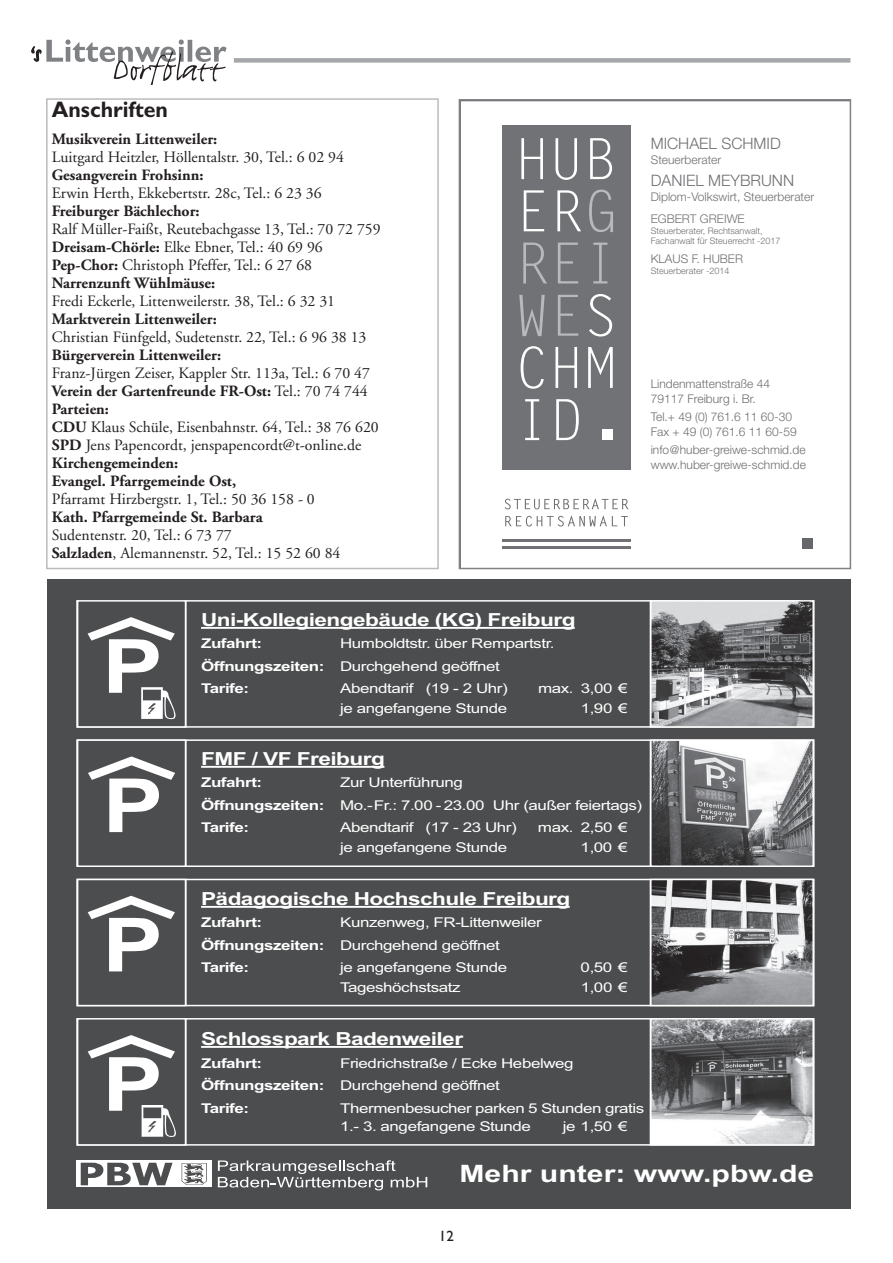
<style>
.page{position:relative;width:893px;height:1263px;background:#fff}
.page>*{position:absolute;margin:0;border:0;box-sizing:border-box;transform-origin:0 0}
.t1{font:700 24px "Arial";color:#fff;scale:1.26 1}
.t2{font:700 22.5px "Gill Sans";color:#231f20;scale:.95 1}
.t3{font:700 18px "Arial";letter-spacing:-.025em;color:#fff;scale:1.26 1}
.t4{font:15.75px/18px "Adobe Garamond LT";color:#231f20}
.t5{font:700 15.75px "Adobe Garamond LT";color:#231f20}
.t6{font:300 15.75px "Helvetica Neue";color:#6f7073}
.t7{font:15px "Gill Sans";color:#231f20}
.t8{font:13.5px/22.5px "Arial";letter-spacing:-.025em;color:#fff;scale:1.26 1}
.t9{font:700 13.5px "Arial";letter-spacing:-.025em;color:#fff;scale:1.26 1}
.t10{font:300 12px/14.4px "Helvetica Neue";color:#6d6e71}
.t11{font:300 12px/22.2px "Helvetica Neue";color:#6f7073}
.t12{font:300 9px/10.5px "Helvetica Neue";color:#6f7073}
.s1{font-weight:700}
</style>
<div class="page">
<svg style="left:31px;top:40px;width:196px;height:45px"></svg>
<div style="left:234px;top:58px;width:616px;height:5px;background:#a6a7ab"></div>
<div style="left:46px;top:98px;width:393px;height:471px;border:2px solid #babbbe"></div>
<div style="left:47px;top:579px;width:803px;height:629px;background:#4c4d4e"></div>
<svg style="left:218px;top:1160px;width:209px;height:30px"></svg>
<div style="left:77px;top:1160px;width:135px;height:27px;background:#fff"></div>
<svg style="left:81px;top:1162px;width:92px;height:23px"></svg>
<svg style="left:182px;top:1163px;width:25px;height:22px"></svg>
<svg style="left:76px;top:600px;width:739px;height:267px"></svg>
<img style="left:653px;top:742px;width:158px;height:122px">
<div style="left:650px;top:739px;width:164px;height:128px;border:2px solid #fff"></div>
<div style="left:77px;top:740px;width:109px;height:126px;background:#4c4d4e"></div>
<div style="left:77px;top:739px;width:110px;height:128px;border:2px solid #fff"></div>
<svg style="left:88px;top:756px;width:87px;height:76px"></svg>
<div style="left:77px;top:879px;width:737px;height:127px;border:2px solid #fff"></div>
<img style="left:653px;top:882px;width:158px;height:121px">
<div style="left:650px;top:879px;width:164px;height:127px;border:2px solid #fff"></div>
<div style="left:77px;top:879px;width:110px;height:127px;border:2px solid #fff"></div>
<svg style="left:88px;top:896px;width:87px;height:75px"></svg>
<div style="left:77px;top:1018px;width:737px;height:128px;border:2px solid #fff"></div>
<div style="left:77px;top:1018px;width:110px;height:128px;border:2px solid #fff"></div>
<img style="left:653px;top:1021px;width:158px;height:122px">
<div style="left:650px;top:1018px;width:164px;height:128px;border:2px solid #fff"></div>
<svg style="left:88px;top:1035px;width:88px;height:102px"></svg>
<hr style="left:201px;top:627px;width:374px;height:2px;background:#fff">
<hr style="left:201px;top:766px;width:183px;height:2px;background:#fff">
<hr style="left:201px;top:906px;width:369px;height:2px;background:#fff">
<hr style="left:201px;top:1046px;width:262px;height:2px;background:#fff">
<svg style="left:88px;top:617px;width:88px;height:103px"></svg>
<div style="left:502px;top:125px;width:128px;height:345px;background:#717275"></div>
<svg style="left:505px;top:498px;width:123px;height:11px"></svg>
<svg style="left:505px;top:515px;width:123px;height:11px"></svg>
<svg style="left:521px;top:138px;width:22px;height:41px"></svg>
<svg style="left:555px;top:138px;width:22px;height:42px"></svg>
<svg style="left:590px;top:138px;width:22px;height:41px"></svg>
<svg style="left:524px;top:190px;width:20px;height:41px"></svg>
<svg style="left:557px;top:190px;width:24px;height:41px"></svg>
<svg style="left:589px;top:190px;width:24px;height:42px"></svg>
<svg style="left:523px;top:243px;width:24px;height:40px"></svg>
<svg style="left:558px;top:243px;width:20px;height:40px"></svg>
<svg style="left:593px;top:243px;width:14px;height:40px"></svg>
<svg style="left:519px;top:295px;width:26px;height:41px"></svg>
<svg style="left:558px;top:295px;width:20px;height:41px"></svg>
<svg style="left:589px;top:294px;width:23px;height:42px"></svg>
<svg style="left:521px;top:346px;width:23px;height:43px"></svg>
<svg style="left:555px;top:347px;width:22px;height:41px"></svg>
<svg style="left:588px;top:347px;width:25px;height:41px"></svg>
<svg style="left:525px;top:399px;width:14px;height:41px"></svg>
<svg style="left:556px;top:399px;width:23px;height:41px"></svg>
<div style="left:602px;top:429px;width:11px;height:11px;background:#fff"></div>
<hr style="left:502px;top:539px;width:128px;height:3px;background:#717275">
<hr style="left:502px;top:546px;width:128px;height:3px;background:#717275">
<div style="left:802px;top:538px;width:10px;height:10px;background:#66676a"></div>
<div style="left:459px;top:99px;width:392px;height:470px;border:2px solid #7f8184"></div>
<h2 class="t2" style="left:52px;top:96px;width:124px">Anschriften</h2>
<p class="t5" style="left:52px;top:130px;width:167px">Musikverein Littenweiler:</p>
<p class="t4" style="left:52px;top:148px;width:294px">Luitgard Heitzler, Höllentalstr. 30, Tel.: 6 02 94</p>
<p class="t5" style="left:52px;top:166px;width:153px">Gesangverein Frohsinn:</p>
<p class="t4" style="left:52px;top:184px;width:271px">Erwin Herth, Ekkebertstr. 28c, Tel.: 6 23 36</p>
<p class="t5" style="left:52px;top:202px;width:149px">Freiburger Bächlechor:</p>
<p class="t4" style="left:52px;top:220px;width:330px">Ralf Müller-Faißt, Reutebachgasse 13, Tel.: 70 72 759<br><span class="s1">Dreisam-Chörle:</span> Elke Ebner, Tel.: 40 69 96<br><span class="s1">Pep-Chor:</span> Christoph Pfeffer, Tel.: 6 27 68<br><span class="s1">Narrenzunft Wühlmäuse:</span></p>
<p class="t4" style="left:52px;top:292px;width:285px">Fredi Eckerle, Littenweilerstr. 38, Tel.: 6 32 31</p>
<p class="t5" style="left:52px;top:310px;width:166px">Marktverein Littenweiler:</p>
<p class="t4" style="left:52px;top:328px;width:316px">Christian Fünfgeld, Sudetenstr. 22, Tel.: 6 96 38 13</p>
<p class="t5" style="left:52px;top:346px;width:171px">Bürgerverein Littenweiler:</p>
<p class="t4" style="left:52px;top:364px;width:328px">Franz-Jürgen Zeiser, Kappler Str. 113a, Tel.: 6 70 47<br><span class="s1">Verein der Gartenfreunde FR-Ost:</span> Tel.: 70 74 744<br><span class="s1">Parteien:<br>CDU</span> Klaus Schüle, Eisenbahnstr. 64, Tel.: 38 76 620<br><span class="s1">SPD</span> Jens Papencordt, jenspapencordt@t-online.de <span class="s1">Kirchengemeinden:<br>Evangel. Pfarrgemeinde Ost,</span></p>
<p class="t4" style="left:52px;top:490px;width:265px">Pfarramt Hirzbergstr. 1, Tel.: 50 36 158 - 0</p>
<p class="t5" style="left:52px;top:508px;width:212px">Kath. Pfarrgemeinde St. Barbara</p>
<p class="t4" style="left:52px;top:526px;width:290px">Sudentenstr. 20, Tel.: 6 73 77<br><span class="s1">Salzladen</span>, Alemannenstr. 52, Tel.: 15 52 60 84</p>
<p class="t6" style="left:651px;top:130px;width:132px">MICHAEL SCHMID</p>
<p class="t11" style="left:651px;top:147px;width:72px">Steuerberater</p>
<p class="t6" style="left:651px;top:168px;width:145px">DANIEL MEYBRUNN</p>
<p class="t11" style="left:651px;top:185px;width:165px">Diplom-Volkswirt, Steuerberater<br>EGBERT GREIWE</p>
<p class="t12" style="left:651px;top:224px;width:131px">Steuerberater, Rechtsanwalt,<br>Fachanwalt für Steuerrecht -2017</p>
<p class="t11" style="left:651px;top:247px;width:94px">KLAUS F. HUBER</p>
<p class="t12" style="left:651px;top:265px;width:80px">Steuerberater -2014</p>
<p class="t10" style="left:651px;top:376px;width:121px">Lindenmattenstraße 44<br>79117 Freiburg i. Br.</p>
<p class="t10" style="left:651px;top:409px;width:147px">Tel.+ 49 (0) 761.6 11 60-30<br>Fax + 49 (0) 761.6 11 60-59</p>
<p class="t10" style="left:651px;top:442px;width:157px">info@huber-greiwe-schmid.de www.huber-greiwe-schmid.de</p>
<p class="t3" style="left:201px;top:608px;width:299px">Uni-Kollegiengebäude (KG) Freiburg</p>
<p class="t9" style="left:201px;top:635px;width:50px">Zufahrt:</p>
<p class="t8" style="left:201px;top:633px;width:282px;text-indent:139px">Humboldtstr. über Rempartstr.<br><span class="s1">Öffnungszeiten:</span> Durchgehend geöffnet<br><span class="s1">Tarife:</span></p>
<p class="t8" style="left:340px;top:678px;width:135px">Abendtarif (19 - 2 Uhr)</p>
<p class="t8" style="left:538px;top:678px;width:73px">max. 3,00 €</p>
<p class="t8" style="left:340px;top:697px;width:134px">je angefangene Stunde</p>
<p class="t8" style="left:581px;top:697px;width:39px">1,90 €</p>
<p class="t3" style="left:201px;top:747px;width:147px">FMF / VF Freiburg</p>
<p class="t9" style="left:201px;top:774px;width:50px">Zufahrt:</p>
<p class="t8" style="left:201px;top:771px;width:352px;text-indent:139px">Zur Unterführung<br><span class="s1">Öffnungszeiten:</span> Mo.- Fr.: 7.00 - 23.00 Uhr (außer feiertags)<br><span class="s1">Tarife:</span></p>
<p class="t8" style="left:340px;top:816px;width:142px">Abendtarif (17 - 23 Uhr)</p>
<p class="t8" style="left:538px;top:816px;width:73px">max. 2,50 €</p>
<p class="t8" style="left:340px;top:836px;width:134px">je angefangene Stunde</p>
<p class="t8" style="left:581px;top:836px;width:39px">1,00 €</p>
<p class="t3" style="left:201px;top:887px;width:295px">Pädagogische Hochschule Freiburg</p>
<p class="t9" style="left:201px;top:914px;width:50px">Zufahrt:</p>
<p class="t8" style="left:201px;top:911px;width:272px;text-indent:139px">Kunzenweg, FR-Littenweiler<br><span class="s1">Öffnungszeiten:</span> Durchgehend geöffnet<br><span class="s1">Tarife:</span></p>
<p class="t8" style="left:340px;top:957px;width:134px">je angefangene Stunde</p>
<p class="t8" style="left:581px;top:957px;width:39px">0,50 €</p>
<p class="t8" style="left:340px;top:976px;width:97px">Tageshöchstsatz</p>
<p class="t8" style="left:581px;top:976px;width:39px">1,00 €</p>
<p class="t3" style="left:201px;top:1027px;width:209px">Schlosspark Badenweiler</p>
<p class="t9" style="left:201px;top:1054px;width:50px">Zufahrt:</p>
<p class="t8" style="left:201px;top:1052px;width:297px;text-indent:139px">Friedrichstraße / Ecke Hebelweg<br><span class="s1">Öffnungszeiten:</span> Durchgehend geöffnet<br><span class="s1">Tarife:</span></p>
<p class="t8" style="left:340px;top:1099px;width:243px;line-height:18px">Thermenbesucher parken 5 Stunden gratis<br>1.- 3. angefangene Stunde</p>
<p class="t8" style="left:563px;top:1115px;width:53px">je 1,50 €</p>
<h1 class="t1" style="left:459px;top:1158px;width:283px">Mehr unter: www.pbw.de</h1>
<p class="t7" style="left:439px;top:1227px;width:16px">12</p>
</div>
